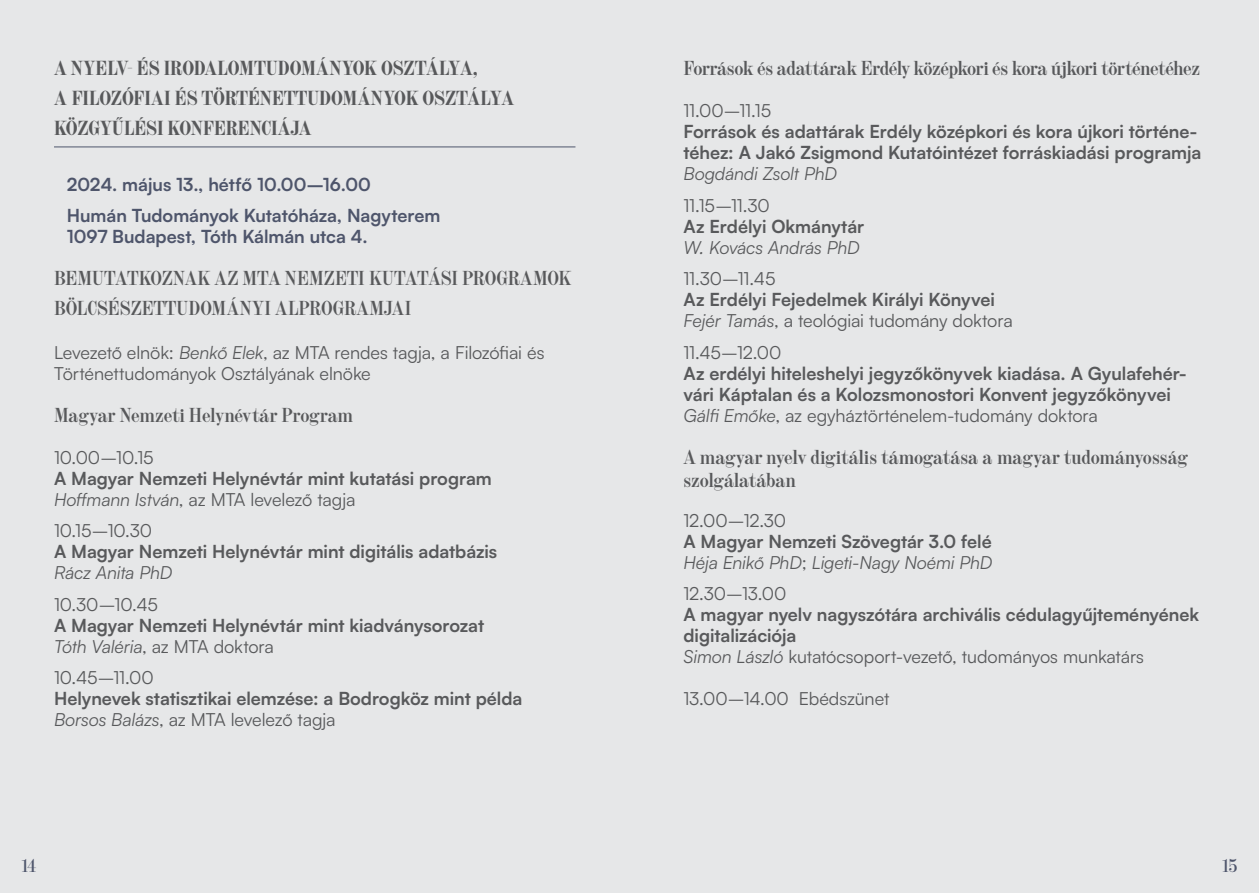
<style>
.page{position:relative;width:1259px;height:893px;background:#e6e7e8}
.page>*{position:absolute;margin:0;border:0;box-sizing:border-box;transform-origin:0 0}
.t1{font:500 19.5px/30px "Amen Display";letter-spacing:-.005em;color:#58595b}
.t2{font:700 19.5px/30px "Amen Display";color:#58595b}
.t3{font:700 18px/21px "Satoshi";color:#58595b}
.t4{font:18px/21px "Satoshi";letter-spacing:-.01em;color:#58595b}
.t5{font:italic 18px/21px "Satoshi";letter-spacing:-.01em;color:#58595b}
.t6{font:700 18px/31.5px "Satoshi";color:#4e556b}
.t7{font:18px "Amen Display";color:#4e556b}
.s1{font-style:italic}
.s2{font-weight:400;font-style:italic}
.s3{font-weight:400}
.s4{font-weight:700;font-style:normal}
.s5{font-style:normal}
</style>
<div class="page">
<hr style="left:54px;top:147px;width:521px;height:1px;background:#4e556b">
<p class="t2" style="left:54px;top:53px;width:462px">A NYELV- ÉS IRODALOMTUDOMÁNYOK OSZTÁLYA,<br>A FILOZÓFIAI ÉS TÖRTÉNETTUDOMÁNYOK OSZTÁLYA<br>KÖZGYŰLÉSI KONFERENCIÁJA</p>
<p class="t6" style="left:67px;top:167px;width:375px">2024. május 13., hétfő 10.00–16.00<br>Humán Tudományok Kutatóháza, Nagyterem</p>
<p class="t6" style="left:67px;top:220px;width:302px">1097 Budapest, Tóth Kálmán utca 4.</p>
<p class="t1" style="left:54px;top:264px;width:519px">BEMUTATKOZNAK AZ MTA NEMZETI KUTATÁSI PROGRAMOK<br>BÖLCSÉSZETTUDOMÁNYI ALPROGRAMJAI</p>
<p class="t4" style="left:54px;top:341px;width:492px">Levezető elnök: <span class="s1">Benkő Elek</span>, az MTA rendes tagja, a Filozófiai és<br>Történettudományok Osztályának elnöke</p>
<p class="t1" style="left:54px;top:400px;width:300px">Magyar Nemzeti Helynévtár Program</p>
<p class="t4" style="left:54px;top:446px;width:101px">10.00–10.15</p>
<p class="t3" style="left:54px;top:466px;width:439px">A Magyar Nemzeti Helynévtár mint kutatási program<br><span class="s2">Hoffmann István</span><span class="s3">, az MTA levelező tagja</span></p>
<p class="t4" style="left:54px;top:519px;width:100px">10.15–10.30</p>
<p class="t3" style="left:54px;top:540px;width:445px">A Magyar Nemzeti Helynévtár mint digitális adatbázis</p>
<p class="t5" style="left:54px;top:561px;width:120px">Rácz Anita PhD</p>
<p class="t4" style="left:54px;top:593px;width:105px">10.30–10.45</p>
<p class="t3" style="left:54px;top:613px;width:432px">A Magyar Nemzeti Helynévtár mint kiadványsorozat<br><span class="s2">Tóth Valéria</span><span class="s3">, az MTA doktora</span></p>
<p class="t4" style="left:54px;top:666px;width:101px">10.45–11.00</p>
<p class="t3" style="left:54px;top:687px;width:470px">Helynevek statisztikai elemzése: a Bodrogköz mint példa<br><span class="s2">Borsos Balázs</span><span class="s3">, az MTA levelező tagja</span></p>
<p class="t1" style="left:683px;top:54px;width:518px">Források és adattárak Erdély középkori és kora újkori történetéhez</p>
<p class="t4" style="left:683px;top:99px;width:89px">11.00–11.15</p>
<p class="t3" style="left:683px;top:120px;width:519px">Források és adattárak Erdély középkori és kora újkori történe&shy;téhez: A Jakó Zsigmond Kutatóintézet forráskiadási programja</p>
<p class="t5" style="left:683px;top:162px;width:155px">Bogdándi Zsolt PhD</p>
<p class="t4" style="left:683px;top:194px;width:88px">11.15–11.30</p>
<p class="t3" style="left:683px;top:214px;width:182px">Az Erdélyi Okmánytár</p>
<p class="t5" style="left:683px;top:236px;width:178px">W. Kovács András PhD</p>
<p class="t4" style="left:683px;top:267px;width:93px">11.30–11.45</p>
<p class="t3" style="left:683px;top:288px;width:331px">Az Erdélyi Fejedelmek Királyi Könyvei<br><span class="s2">Fejér Tamás</span><span class="s3">, a teológiai tudomány doktora</span></p>
<p class="t4" style="left:683px;top:341px;width:99px">11.45–12.00</p>
<p class="t3" style="left:683px;top:361px;width:505px">Az erdélyi hiteleshelyi jegyzőkönyvek kiadása. A Gyulafehér&shy;vári Káptalan és a Kolozsmonostori Konvent jegyzőkönyvei<br><span class="s2">Gálfi Emőke</span><span class="s3">, az egyháztörténelem-tudomány doktora</span></p>
<p class="t1" style="left:683px;top:445px;width:506px;line-height:23.4px">A magyar nyelv digitális támogatása a magyar tudományosság szolgálatában</p>
<p class="t4" style="left:683px;top:509px;width:104px">12.00–12.30</p>
<p class="t5" style="left:683px;top:530px;width:310px"><span class="s4">A Magyar Nemzeti Szövegtár 3.0 felé<br></span>Héja Enikő PhD<span class="s5">;</span> Ligeti-Nagy Noémi PhD</p>
<p class="t4" style="left:683px;top:582px;width:104px">12.30–13.00</p>
<p class="t3" style="left:683px;top:603px;width:517px">A magyar nyelv nagyszótára archivális cédulagyűjteményének digitalizációja<br><span class="s2">Simon László</span> <span class="s3">kutatócsoport-vezető, tudományos munkatárs</span></p>
<p class="t4" style="left:683px;top:687px;width:207px">13.00–14.00 Ebédszünet</p>
<p class="t7" style="left:22px;top:856px;width:16px">14</p>
<p class="t7" style="left:1222px;top:856px;width:16px">15</p>
</div>
